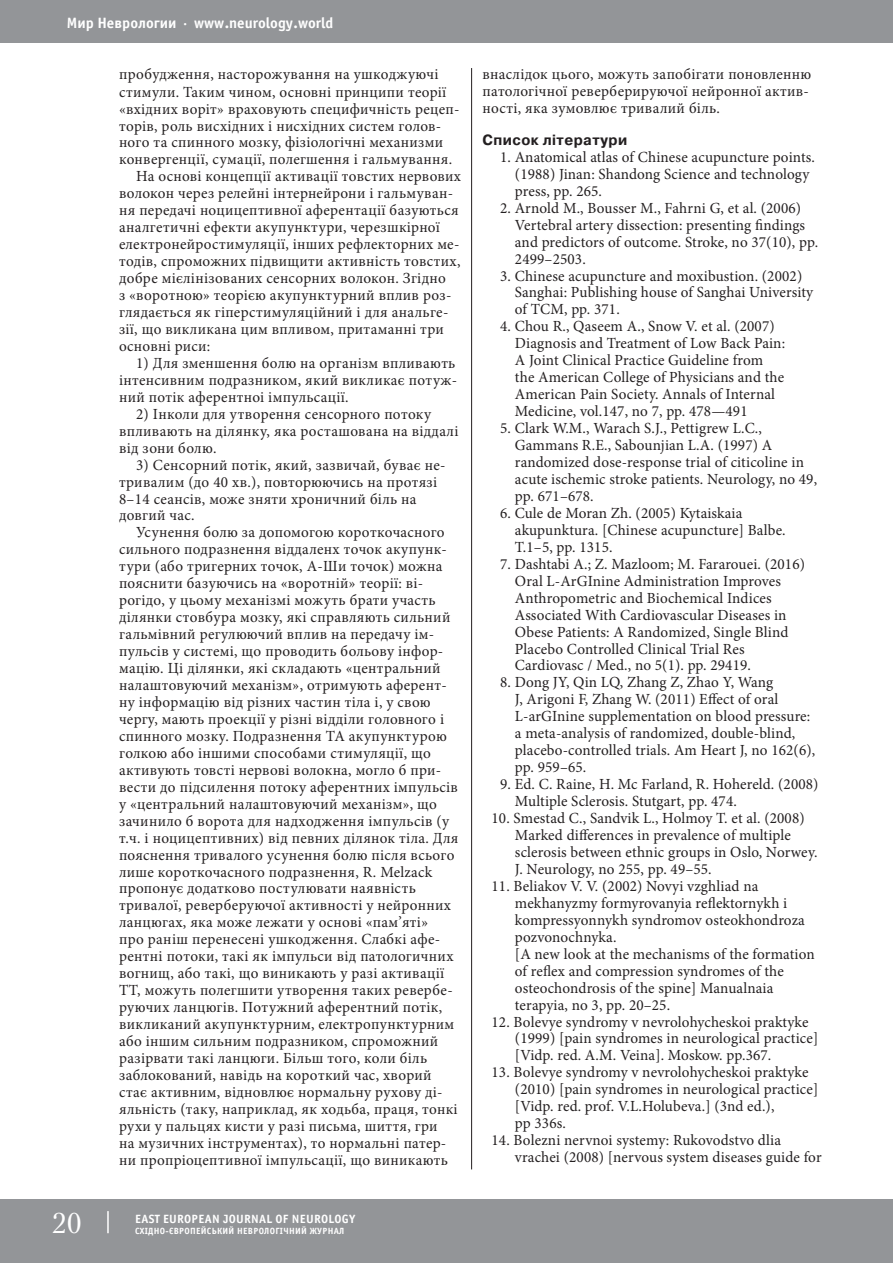
<style>
.page{position:relative;width:893px;height:1263px;background:#fff}
.page>*{position:absolute;margin:0;border:0;box-sizing:border-box;transform-origin:0 0}
.t1{font:28.5px "Petersburg C";color:#fff}
.t2{font:15.45px/17px "Minion Pro";letter-spacing:.015em;color:#231f20}
.t3{font:700 15px "Officina Sans C";color:#fff}
.t4{font:700 14.85px "Pragmatica C";letter-spacing:.03em;color:#231f20;scale:.96 1}
.t5{font:700 12px "Officina Sans C";letter-spacing:.02em;color:#fff}
.t6{font:700 9px "Officina Sans C";letter-spacing:.03em;color:#fff}
</style>
<div class="page">
<div style="left:0;top:0;width:893px;height:43px;background:#939598"></div>
<div style="left:0;top:1199px;width:893px;height:64px;background:#939598"></div>
<hr style="left:107px;top:1211px;width:2px;height:22px;background:#fff">
<hr style="left:471px;top:68px;width:1px;height:1101px;background:#231f20">
<p class="t3" style="left:67px;top:15px;width:268px">Мир Н еврологии · www.neurology.world</p>
<p class="t2" style="left:119px;top:66px;width:321px">пробудження, насторожування на ушкоджуючі</p>
<p class="t2" style="left:119px;top:83px;width:329px">стимули. Таким чином, основні принципи теорії</p>
<p class="t2" style="left:119px;top:100px;width:342px">«вхідних воріт» враховують специфичність рецеп-</p>
<p class="t2" style="left:119px;top:117px;width:324px">торів, роль висхідних і нисхідних систем голов-</p>
<p class="t2" style="left:119px;top:134px;width:326px">ного та спинного мозку, фізіологічні механизми</p>
<p class="t2" style="left:119px;top:151px;width:335px">конвергенції, сумації, полегшення і гальмування.</p>
<p class="t2" style="left:136px;top:168px;width:326px">На основі концепції активації товстих нервових</p>
<p class="t2" style="left:119px;top:185px;width:336px">волокон через релейні інтернейрони і гальмуван-</p>
<p class="t2" style="left:119px;top:202px;width:341px">ня передачі ноцицептивної аферентації базуються</p>
<p class="t2" style="left:119px;top:219px;width:322px">аналгетичні ефекти акупунктури, черезшкірної</p>
<p class="t2" style="left:119px;top:236px;width:342px">електронейростимуляції, інших рефлекторних ме-</p>
<p class="t2" style="left:119px;top:253px;width:343px">тодів, спроможних підвищити активність товстих,</p>
<p class="t2" style="left:119px;top:270px;width:328px">добре мієлінізованих сенсорних волокон. Згідно</p>
<p class="t2" style="left:119px;top:287px;width:334px">з «воротною» теорією акупунктурний вплив роз-</p>
<p class="t2" style="left:119px;top:304px;width:331px">глядається як гіперстимуляційний і для анальге-</p>
<p class="t2" style="left:119px;top:321px;width:326px">зії, що викликана цим впливом, притаманні три</p>
<p class="t2" style="left:119px;top:338px;width:93px">основні риси:</p>
<p class="t2" style="left:119px;top:354px;width:340px;text-indent:17px">1) Для зменшення болю на організм впливають інтенсивним подразником, який викликає потуж&shy;ний потік аферентноі імпульсації.</p>
<p class="t2" style="left:119px;top:405px;width:341px;text-indent:17px">2) Інколи для утворення сенсорного потоку впливають на ділянку, яка росташована на віддалі від зони болю.</p>
<p class="t2" style="left:119px;top:456px;width:328px;text-indent:17px">3) Сенсорний потік, який, зазвичай, буває не&shy;тривалим (до 40 хв.), повторюючись на протязі 8–14 сеансів, може зняти хроничний біль на довгий час.</p>
<p class="t2" style="left:119px;top:524px;width:341px;text-indent:17px">Усунення болю за допомогою короткочасного сильного подразнення віддаленх точок акупунк&shy;тури (або тригерних точок, А-Ши точок) можна пояснити базуючись на «воротній» теорії: ві&shy;рогідо, у цьому механізмі можуть брати участь ділянки стовбура мозку, які справляють сильний гальмівний регулюючий вплив на передачу ім&shy;пульсів у системі, що проводить больову інфор&shy;мацію. Ці ділянки, які складають «центральний налаштовуючий механізм», отримують аферент&shy;ну інформацію від різних частин тіла і, у свою чергу, мають проекції у різні відділи головного і спинного мозку. Подразнення ТА акупунктурою голкою або іншими способами стимуляції, що активують товсті нервові волокна, могло б при&shy;вести до підсилення потоку аферентних імпульсів у «центральний налаштовуючий механізм», що зачинило б ворота для надходження імпульсів (у т.ч. і ноцицептивних) від певних ділянок тіла. Для пояснення тривалого усунення болю після всього лише короткочасного подразнення, R. Melzack пропонує додатково постулювати наявність тривалої, реверберуючої активності у нейронних ланцюгах, яка може лежати у основі «пам’яті»<br>про раніш перенесені ушкодження. Слабкі афе&shy;рентні потоки, такі як імпульси від патологичних вогнищ, або такі, що виникають у разі активації ТТ, можуть полегшити утворення таких ревербе&shy;руючих ланцюгів. Потужний аферентний потік, викликаний акупунктурним, електропунктурним або іншим сильним подразником, спроможний разірвати такі ланцюги. Більш того, коли біль заблокований, навідь на короткий час, хворий стає активним, відновлює нормальну рухову ді&shy;яльність (таку, наприклад, як ходьба, праця, тонкі рухи у пальцях кисти у разі письма, шиття, гри<br>на музичних інструментах), то нормальні патер&shy;ни пропріоцептивної імпульсації, що виникають</p>
<h1 class="t1" style="left:52px;top:1206px;width:31px">20</h1>
<p class="t5" style="left:135px;top:1212px;width:222px">EAST EUROPEAN JOURNAL OF NEUROLOGY</p>
<p class="t6" style="left:135px;top:1226px;width:20px">СХІДНО</p>
<p class="t6" style="left:165px;top:1226px;width:20px">-ЄВРОПЕ</p>
<p class="t6" style="left:201px;top:1226px;width:59px">ЙСЬКИЙ НЕВРОЛО</p>
<p class="t6" style="left:275px;top:1226px;width:49px">ГІЧНИ Й ЖУРНАЛ</p>
<p class="t2" style="left:483px;top:66px;width:330px">внаслідок цього, можуть запобігати поновленню патологічної реверберируючої нейронної актив&shy;ності, яка зумовлює тривалий біль.</p>
<p class="t4" style="left:483px;top:132px;width:152px">Список літератури</p>
<p class="t2" style="left:515px;top:149px;width:302px;text-indent:-15px">1. Anatomical atlas of Chinese acupuncture points. (1988) Jinan: Shandong Science and technology press, pp. 265.</p>
<p class="t2" style="left:515px;top:199px;width:305px;text-indent:-15px">2. Arnold M., Bousser M., Fahrni G, et al. (2006)<br>Vertebral artery dissection: presenting findings and predictors of outcome. Stroke, no 37(10), pp.<br>2499–2503.</p>
<p class="t2" style="left:515px;top:267px;width:300px;text-indent:-15px">3. Chinese acupuncture and moxibustion. (2002)<br>Sanghai: Publishing house of Sanghai University of TCM, pp. 371.</p>
<p class="t2" style="left:515px;top:318px;width:272px;text-indent:-15px">4. Chou R., Qaseem A., Snow V. et al. (2007)<br>Diagnosis and Treatment of Low Back Pain:<br>A Joint Clinical Practice Guideline from the American College of Physicians and the American Pain Society. Annals of Internal Medicine, vol.147, no 7, pp. 478—491</p>
<p class="t2" style="left:515px;top:420px;width:304px;text-indent:-15px">5. Clark W.M., Warach S.J., Pettigrew L.C., Gammans R.E., Sabounjian L.A. (1997) A randomized dose-response trial of citicoline in acute ischemic stroke patients. Neurology, no 49, pp. 671–678.</p>
<p class="t2" style="left:515px;top:505px;width:272px;text-indent:-15px">6. Cule de Moran Zh. (2005) Kytaiskaia akupunktura. [Chinese acupuncture] Balbe.<br>T.1–5, pp. 1315.</p>
<p class="t2" style="left:515px;top:555px;width:292px;text-indent:-15px">7. Dashtabi A.; Z. Mazloom; M. Fararouei. (2016)<br>Oral L-ArGInine Administration Improves Anthropometric and Biochemical Indices Associated With Cardiovascular Diseases in Obese Patients: A Randomized, Single Blind Placebo Controlled Clinical Trial Res Cardiovasc / Med., no 5(1). pp. 29419.</p>
<p class="t2" style="left:515px;top:674px;width:302px;text-indent:-15px">8. Dong JY, Qin LQ, Zhang Z, Zhao Y, Wang<br>J, Arigoni F, Zhang W. (2011) Effect of oral L-arGInine supplementation on blood pressure: a meta-analysis of randomized, double-blind, placebo-controlled trials. Am Heart J, no 162(6), pp. 959–65.</p>
<p class="t2" style="left:515px;top:776px;width:305px;text-indent:-15px">9. Ed. C. Raine, H. Mc Farland, R. Hohereld. (2008)<br>Multiple Sclerosis. Stutgart, pp. 474.</p>
<p class="t2" style="left:515px;top:810px;width:304px;text-indent:-23px">10. Smestad C., Sandvik L., Holmoy T. et al. (2008)<br>Marked differences in prevalence of multiple sclerosis between ethnic groups in Oslo, Norwey.<br>J. Neurology, no 255, pp. 49–55.</p>
<p class="t2" style="left:515px;top:877px;width:301px;text-indent:-23px">11. Beliakov V. V. (2002) Novyi vzghliad na mekhanyzmy formyrovanyia reflektornykh i kompressyonnykh syndromov osteokhondroza pozvonochnyka.<br>[A new look at the mechanisms of the formation of reflex and compression syndromes of the osteochondrosis of the spine] Manualnaia terapyia, no 3, pp. 20–25.</p>
<p class="t2" style="left:515px;top:1013px;width:305px;text-indent:-23px">12. Bolevye syndromy v nevrolohycheskoi praktyke (1999) [pain syndromes in neurological practice] [Vidp. red. A.M. Veina]. Moskow. pp.367.</p>
<p class="t2" style="left:515px;top:1064px;width:305px;text-indent:-23px">13. Bolevye syndromy v nevrolohycheskoi praktyke (2010) [pain syndromes in neurological practice] [Vidp. red. prof. V.L.Holubeva.] (3nd ed.),<br>pp 336s.</p>
<p class="t2" style="left:515px;top:1132px;width:308px;text-indent:-23px">14. Bolezni nervnoi systemy: Rukovodstvo dlia vrachei (2008) [nervous system diseases guide for</p>
</div>
